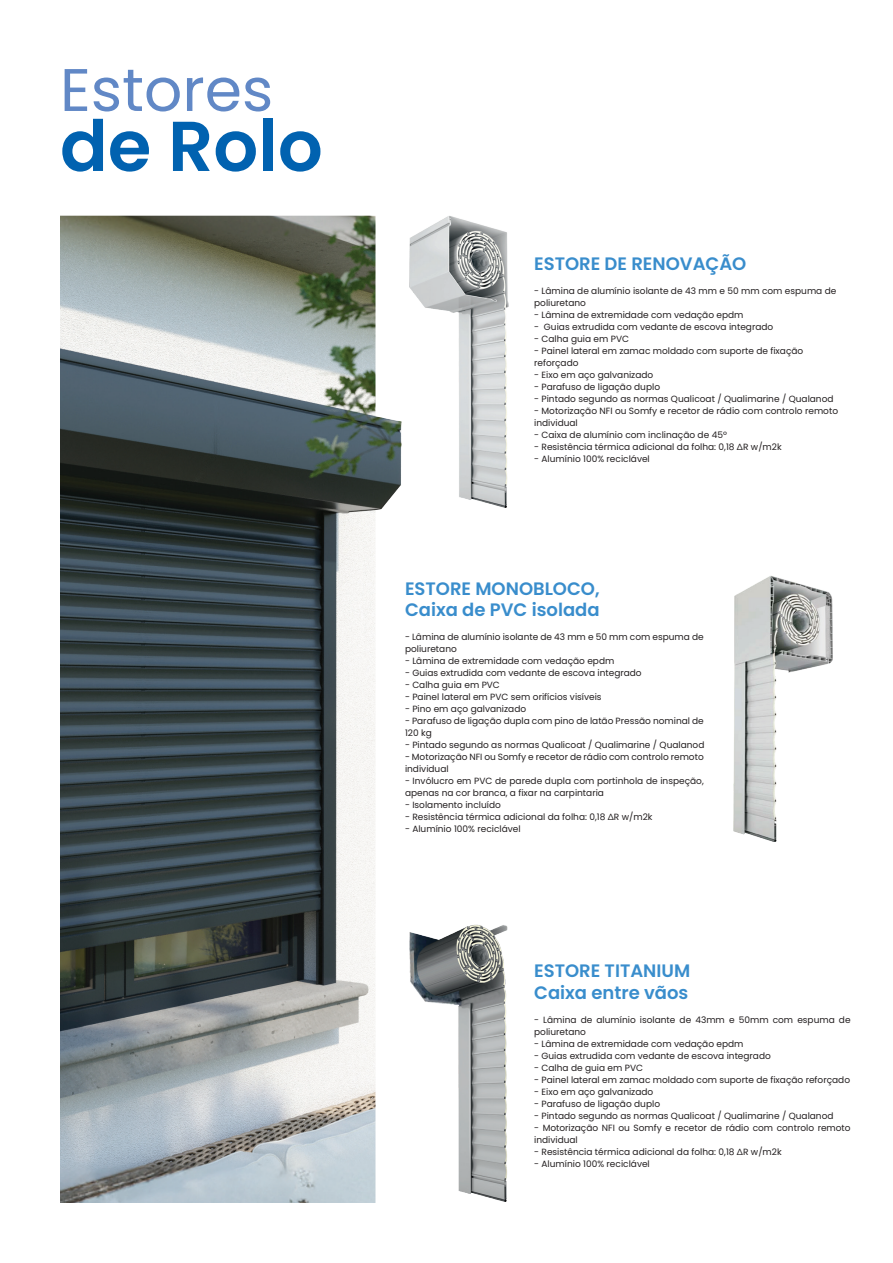
<style>
.page{position:relative;width:893px;height:1263px;background:#fff}
.page>*{position:absolute;margin:0;border:0;box-sizing:border-box;transform-origin:0 0}
.t1{font:600 70.5px "Poppins";color:#0162b0}
.t2{font:60px "Poppins";color:#6188c6}
.t3{font:600 18px/21.6px "Poppins";color:#398dcc}
.t4{font:9px/12px "Poppins";color:#231f20}
</style>
<div class="page">
<img style="left:60px;top:216px;width:342px;height:987px">
<img style="left:409px;top:216px;width:100px;height:292px">
<img style="left:734px;top:576px;width:99px;height:265px">
<img style="left:409px;top:924px;width:99px;height:278px">
<h2 class="t2" style="left:60px;top:55px;width:215px">Estores</h2>
<h1 class="t1" style="left:60px;top:105px;width:264px">de Rolo</h1>
<h3 class="t3" style="left:534px;top:253px;width:214px">ESTORE DE RENOVAÇÃO</h3>
<p class="t4" style="left:534px;top:285px;width:304px">- Lâmina de alumínio isolante de 43 mm e 50 mm com espuma de poliuretano</p>
<p class="t4" style="left:534px;top:308px;width:211px">- Lâmina de extremidade com vedação epdm</p>
<p class="t4" style="left:534px;top:320px;width:241px">- Guias extrudida com vedante de escova integrado</p>
<p class="t4" style="left:534px;top:332px;width:96px">- Calha guia em PVC</p>
<p class="t4" style="left:534px;top:344px;width:271px">- Painel lateral em zamac moldado com suporte de fixação reforçado</p>
<p class="t4" style="left:534px;top:368px;width:121px">- Eixo em aço galvanizado</p>
<p class="t4" style="left:534px;top:380px;width:127px">- Parafuso de ligação duplo</p>
<p class="t4" style="left:534px;top:392px;width:301px">- Pintado segundo as normas Qualicoat / Qualimarine / Qualanod</p>
<p class="t4" style="left:534px;top:404px;width:305px">- Motorização NFI ou Somfy e recetor de rádio com controlo remoto individual</p>
<p class="t4" style="left:534px;top:428px;width:194px">- Caixa de alumínio com inclinação de 45º</p>
<p class="t4" style="left:534px;top:440px;width:249px">- Resistência térmica adicional da folha: 0,18 ∆R w/m2k</p>
<p class="t4" style="left:534px;top:452px;width:117px">- Alumínio 100% reciclável</p>
<h3 class="t3" style="left:405px;top:578px;width:196px">ESTORE MONOBLOCO,<br>Caixa de PVC isolada</h3>
<p class="t4" style="left:405px;top:631px;width:300px">- Lâmina de alumínio isolante de 43 mm e 50 mm com espuma de poliuretano</p>
<p class="t4" style="left:405px;top:655px;width:211px">- Lâmina de extremidade com vedação epdm</p>
<p class="t4" style="left:405px;top:667px;width:238px">- Guias extrudida com vedante de escova integrado</p>
<p class="t4" style="left:405px;top:679px;width:96px">- Calha guia em PVC</p>
<p class="t4" style="left:405px;top:691px;width:198px">- Painel lateral em PVC sem orifícios visíveis</p>
<p class="t4" style="left:405px;top:703px;width:123px">- Pino em aço galvanizado</p>
<p class="t4" style="left:405px;top:715px;width:300px">- Parafuso de ligação dupla com pino de latão Pressão nominal de<br>120 kg</p>
<p class="t4" style="left:405px;top:739px;width:301px">- Pintado segundo as normas Qualicoat / Qualimarine / Qualanod</p>
<p class="t4" style="left:405px;top:751px;width:300px">- Motorização NFI ou Somfy e recetor de rádio com controlo remoto individual</p>
<p class="t4" style="left:405px;top:775px;width:300px">- Invólucro em PVC de parede dupla com portinhola de inspeção, apenas na cor branca, a fixar na carpintaria</p>
<p class="t4" style="left:405px;top:799px;width:97px">- Isolamento incluído</p>
<p class="t4" style="left:405px;top:811px;width:249px">- Resistência térmica adicional da folha: 0,18 ∆R w/m2k</p>
<p class="t4" style="left:405px;top:823px;width:117px">- Alumínio 100% reciclável</p>
<h3 class="t3" style="left:534px;top:960px;width:158px">ESTORE TITANIUM<br>Caixa entre vãos</h3>
<p class="t4" style="left:534px;top:1013px;width:318px">- Lâmina de alumínio isolante de 43mm e 50mm com espuma de poliuretano</p>
<p class="t4" style="left:534px;top:1037px;width:211px">- Lâmina de extremidade com vedação epdm</p>
<p class="t4" style="left:534px;top:1049px;width:238px">- Guias extrudida com vedante de escova integrado</p>
<p class="t4" style="left:534px;top:1061px;width:110px">- Calha de guia em PVC</p>
<p class="t4" style="left:534px;top:1073px;width:317px">- Painel lateral em zamac moldado com suporte de fixação reforçado</p>
<p class="t4" style="left:534px;top:1085px;width:121px">- Eixo em aço galvanizado</p>
<p class="t4" style="left:534px;top:1097px;width:127px">- Parafuso de ligação duplo</p>
<p class="t4" style="left:534px;top:1109px;width:301px">- Pintado segundo as normas Qualicoat / Qualimarine / Qualanod</p>
<p class="t4" style="left:534px;top:1121px;width:318px">- Motorização NFI ou Somfy e recetor de rádio com controlo remoto individual</p>
<p class="t4" style="left:534px;top:1145px;width:249px">- Resistência térmica adicional da folha: 0,18 ∆R w/m2k</p>
<p class="t4" style="left:534px;top:1157px;width:117px">- Alumínio 100% reciclável</p>
</div>
